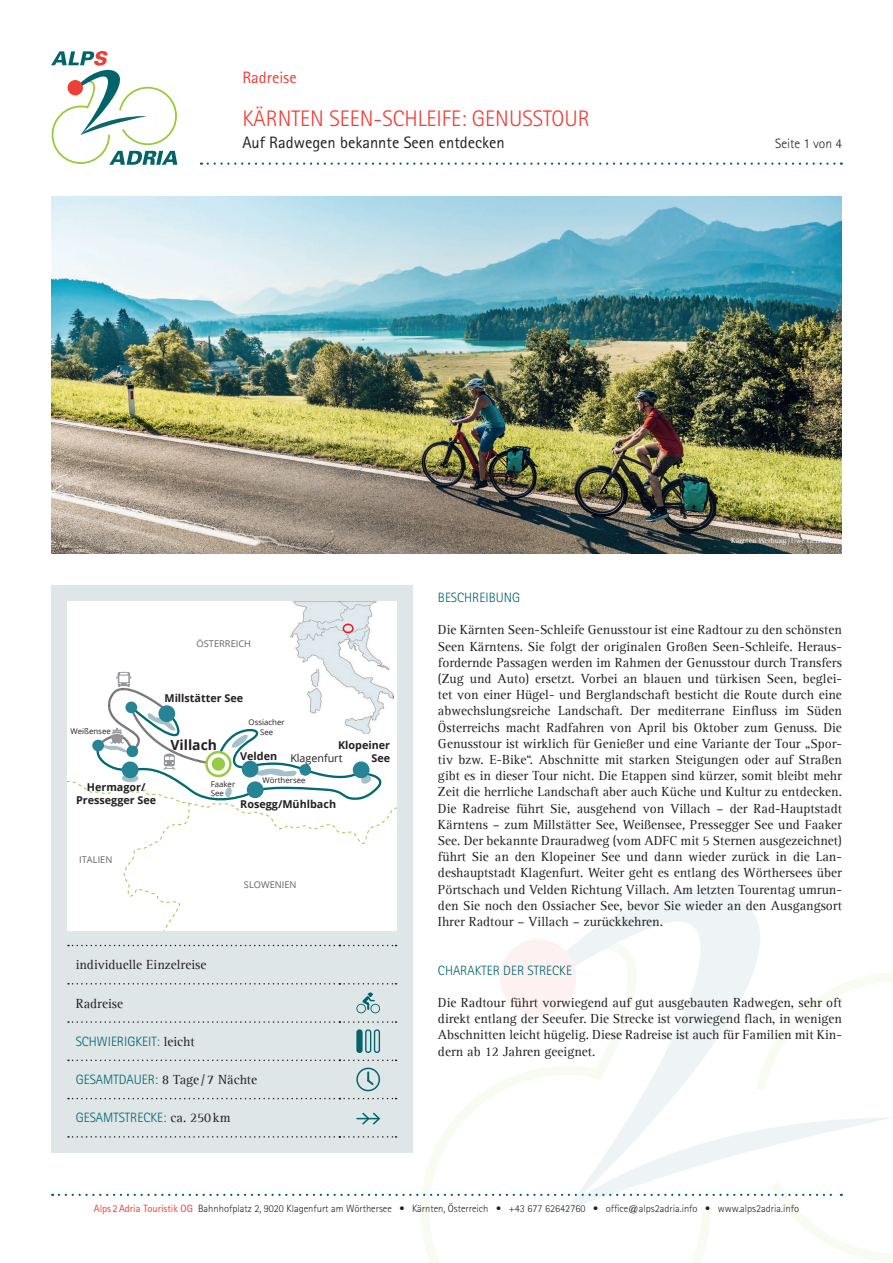
<style>
.page{position:relative;width:893px;height:1263px;background:#fff}
.page>*{position:absolute;margin:0;border:0;box-sizing:border-box;transform-origin:0 0}
.t1{font:300 22.5px "Rotis Sans Serif Std";color:#ee3e35}
.t2{font:16.5px "Rotis Sans Serif Std";color:#231f20}
.t3{font:16.5px "Rotis Sans Serif Std";color:#ee3e35}
.t4{font:700 13.95px "Open Sans";color:#231f20}
.t5{font:13.5px/16.2px "Agfa Rotis Serif";color:#231f20;text-align:justify}
.t6{font:300 13.5px "Rotis Sans Serif Std";color:#00646a}
.t7{font:300 13.5px "Rotis Sans Serif Std";color:#231f20}
.t8{font:700 10.8px/12.9px "Open Sans";color:#231f20;text-align:right}
.t9{font:10.8px "Open Sans";color:#231f20}
.t10{font:300 10.5px "Rotis Sans Serif Std";color:#231f20}
.t11{font:9.3px "Open Sans";color:#636366}
.t12{font:7.8px/9.4px "Open Sans";color:#231f20}
.t13{font:7.5px "Agfa Rotis Serif";color:#fff}
.s1{font-family:"Agfa Rotis Serif";font-weight:400;color:#231f20}
.s2{font-family:"Rotis Sans Serif Std";font-weight:300;color:#00646a}
.s3{font-weight:400;color:#ee3e35}
</style>
<div class="page">
<svg style="left:421px;top:973px;width:472px;height:290px"></svg>
<svg style="left:519px;top:889px;width:328px;height:223px"></svg>
<div style="left:500px;top:939px;width:76px;height:76px;background:#fdf2f1;border-radius:50%"></div>
<svg style="left:208px;top:162px;width:634px;height:3px"></svg>
<svg style="left:51px;top:51px;width:126px;height:114px"></svg>
<div style="left:51px;top:586px;width:361px;height:567px;background:#dfe6e8"></div>
<img style="left:51px;top:197px;width:791px;height:356px">
<div style="left:67px;top:602px;width:329px;height:329px;background:#fff"></div>
<img style="left:291px;top:602px;width:99px;height:70px">
<svg style="left:67px;top:672px;width:329px;height:259px"></svg>
<div style="left:212px;top:757px;width:13px;height:14px;background:#98ca45;border-radius:50%"></div>
<div style="left:343px;top:623px;width:11px;height:10px;border:2px solid #ee1d23;border-radius:50%"></div>
<svg style="left:68px;top:945px;width:328px;height:1px"></svg>
<svg style="left:68px;top:983px;width:328px;height:1px"></svg>
<svg style="left:68px;top:1021px;width:328px;height:2px"></svg>
<svg style="left:68px;top:1059px;width:328px;height:2px"></svg>
<svg style="left:68px;top:1098px;width:328px;height:1px"></svg>
<svg style="left:356px;top:992px;width:24px;height:21px"></svg>
<div style="left:356px;top:1029px;width:7px;height:24px;background:#00646a;border-radius:3px"></div>
<svg style="left:365px;top:1029px;width:15px;height:24px"></svg>
<svg style="left:356px;top:1068px;width:24px;height:23px"></svg>
<svg style="left:59px;top:1112px;width:834px;height:99px"></svg>
<p class="t3" style="left:242px;top:68px;width:56px">Radreise</p>
<h1 class="t1" style="left:242px;top:106px;width:349px">KÄRNTEN SEEN-SCHLEIFE: GENUSSTOUR</h1>
<p class="t2" style="left:242px;top:133px;width:264px">Auf Radwegen bekannte Seen entdecken</p>
<p class="t7" style="left:775px;top:136px;width:68px">Seite 1 von 4</p>
<p class="t11" style="left:197px;top:637px;width:56px">ÖSTERREICH</p>
<p class="t12" style="left:71px;top:726px;width:42px">Weißensee</p>
<p class="t8" style="left:76px;top:780px;width:82px;text-align:center">Hermagor/<br>Pressegger See</p>
<p class="t8" style="left:164px;top:692px;width:80px">Millstätter See</p>
<p class="t12" style="left:249px;top:717px;width:38px;text-align:center">Ossiacher<br>See</p>
<p class="t4" style="left:170px;top:735px;width:48px">Villach</p>
<p class="t8" style="left:338px;top:738px;width:54px">Klopeiner<br>See</p>
<p class="t8" style="left:240px;top:749px;width:39px">Velden</p>
<p class="t8" style="left:240px;top:797px;width:97px">Rosegg/Mühlbach</p>
<p class="t9" style="left:290px;top:751px;width:54px">Klagenfurt</p>
<p class="t12" style="left:263px;top:775px;width:44px">Wörthersee</p>
<p class="t12" style="left:211px;top:779px;width:26px">Faaker<br>See</p>
<p class="t11" style="left:79px;top:853px;width:35px">ITALIEN</p>
<p class="t11" style="left:244px;top:878px;width:54px">SLOWENIEN</p>
<p class="t13" style="left:731px;top:536px;width:102px">Kärnten Werbung/Uwe Geissler</p>
<p class="t6" style="left:438px;top:590px;width:84px">BESCHREIBUNG</p>
<p class="t5" style="left:438px;top:622px;width:405px">Die Kärnten Seen-Schleife Genusstour ist eine Radtour zu den schönsten Seen Kärntens. Sie folgt der originalen Großen Seen-Schleife. Heraus&shy;fordernde Passagen werden im Rahmen der Genusstour durch Transfers (Zug und Auto) ersetzt. Vorbei an blauen und türkisen Seen, beglei&shy;tet von einer Hügel- und Berglandschaft besticht die Route durch eine abwechslungsreiche Landschaft. Der mediterrane Einfluss im Süden Österreichs macht Radfahren von April bis Oktober zum Genuss. Die Genusstour ist wirklich für Genießer und eine Variante der Tour „Spor&shy;tiv bzw. E-Bike“. Abschnitte mit starken Steigungen oder auf Straßen gibt es in dieser Tour nicht. Die Etappen sind kürzer, somit bleibt mehr Zeit die herrliche Landschaft aber auch Küche und Kultur zu entdecken.<br>Die Radreise führt Sie, ausgehend von Villach – der Rad-Hauptstadt Kärntens – zum Millstätter See, Weißensee, Pressegger See und Faaker See. Der bekannte Drauradweg (vom ADFC mit 5 Sternen ausgezeichnet) führt Sie an den Klopeiner See und dann wieder zurück in die Lan&shy;deshauptstadt Klagenfurt. Weiter geht es entlang des Wörthersees über Pörtschach und Velden Richtung Villach. Am letzten Tourentag umrun&shy;den Sie noch den Ossiacher See, bevor Sie wieder an den Ausgangsort Ihrer Radtour – Villach – zurückkehren.</p>
<p class="t5" style="left:76px;top:957px;width:132px">individuelle Einzelreise</p>
<p class="t5" style="left:76px;top:995px;width:49px">Radreise</p>
<p class="t6" style="left:76px;top:1033px;width:121px">SCHWIERIGKEIT: <span class="s1">leicht</span></p>
<p class="t5" style="left:76px;top:1072px;width:183px"><span class="s2">GESAMTDAUER:</span> 8 Tage /7 Nächte</p>
<p class="t6" style="left:76px;top:1110px;width:156px">GESAMTSTRECKE: <span class="s1">ca. 250km</span></p>
<p class="t6" style="left:438px;top:962px;width:136px">CHARAKTER DER STRECKE</p>
<p class="t5" style="left:438px;top:995px;width:405px">Die Radtour führt vorwiegend auf gut ausgebauten Radwegen, sehr oft direkt entlang der Seeufer. Die Strecke ist vorwiegend flach, in wenigen Abschnitten leicht hügelig. Diese Radreise ist auch für Familien mit Kin&shy;dern ab 12 Jahren geeignet.</p>
<p class="t10" style="left:94px;top:1202px;width:707px"><span class="s3">Alps 2Adria Touristik OG</span> Bahnhofplatz 2, 9020 Klagenfurt am Wörthersee • Kärnten, Österreich • +43 677 62642760 • office@alps2adria.info • www.alps2adria.info</p>
</div>
